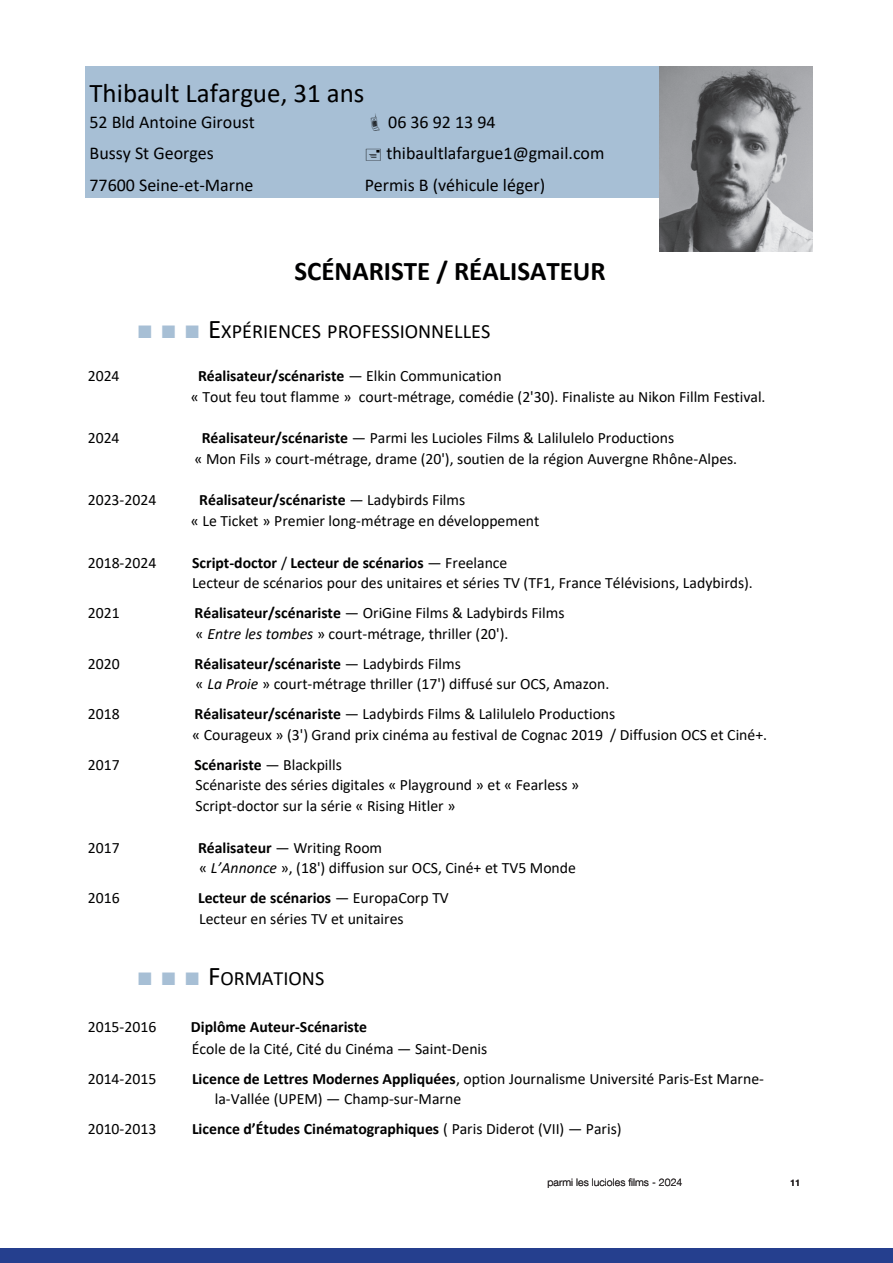
<style>
.page{position:relative;width:893px;height:1263px;background:#fff}
.page>*{position:absolute;margin:0;border:0;box-sizing:border-box;transform-origin:0 0}
.t1{font:27px "Calibri";color:#000001}
.t2{font:700 27px "Calibri";color:#000001}
.t3{font:20.25px "Calibri";color:#000001}
.t4{font:18px "Calibri";color:#000001}
.t5{font:15.75px/20.7px "Calibri";color:#000001}
.t6{font:700 15.75px "Calibri";color:#000001}
.t7{font:300 10.5px "Helvetica Neue LT Com";letter-spacing:.005em;color:#231f20}
.t8{font:500 9px "Helvetica Neue LT Com";color:#231f20}
.s1{font-family:"Arial";font-size:27px;color:#a7bfd5}
.s2{font-size:27px}
.s3{font-weight:700}
.s4{font-style:italic}
.s5{font-weight:400}
</style>
<div class="page">
<div style="left:0;top:1248px;width:893px;height:15px;background:#253f8e"></div>
<div style="left:85px;top:66px;width:574px;height:132px;background:#a7bfd5"></div>
<img style="left:660px;top:66px;width:152px;height:185px">
<h1 class="t1" style="left:90px;top:79px;width:276px">Thibault Lafargue, 31 ans</h1>
<p class="t4" style="left:90px;top:113px;width:167px">52 Bld Antoine Giroust</p>
<p class="t4" style="left:388px;top:113px;width:109px">06 36 92 13 94</p>
<p class="t4" style="left:90px;top:145px;width:126px">Bussy St Georges</p>
<p class="t4" style="left:386px;top:145px;width:219px">thibaultlafargue1@gmail.com</p>
<p class="t4" style="left:90px;top:176px;width:165px">77600 Seine-et-Marne</p>
<p class="t4" style="left:365px;top:176px;width:182px">Permis B (véhicule léger)</p>
<h1 class="t2" style="left:294px;top:258px;width:313px">SCÉNARISTE / RÉALISATEUR</h1>
<p class="t3" style="left:137px;top:321px;width:355px"><span class="s1">■ ■ ■</span> <span class="s2">E</span>XPÉRIENCES PROFESSIONNELLES</p>
<p class="t5" style="left:88px;top:366px;width:33px">2024</p>
<p class="t5" style="left:191px;top:366px;width:576px;text-indent:7px"><span class="s3">Réalisateur/scénariste</span> — Elkin Communication<br>« Tout feu tout flamme » court-métrage, comédie (2'30). Finaliste au Nikon Fillm Festival.</p>
<p class="t5" style="left:88px;top:428px;width:33px">2024</p>
<p class="t5" style="left:194px;top:428px;width:544px;text-indent:7px"><span class="s3">Réalisateur/scénariste</span> — Parmi les Lucioles Films &amp; Lalilulelo Productions<br>« Mon Fils » court-métrage, drame (20'), soutien de la région Auvergne Rhône-Alpes.</p>
<p class="t5" style="left:88px;top:490px;width:70px">2023-2024</p>
<p class="t5" style="left:191px;top:490px;width:350px;text-indent:8px"><span class="s3">Réalisateur/scénariste</span> — Ladybirds Films<br>« Le Ticket » Premier long-métrage en développement</p>
<p class="t5" style="left:88px;top:552px;width:70px">2018-2024</p>
<p class="t5" style="left:192px;top:552px;width:562px"><span class="s3">Script-doctor</span> / <span class="s3">Lecteur de scénarios</span> — Freelance<br>Lecteur de scénarios pour des unitaires et séries TV (TF1, France Télévisions, Ladybirds).</p>
<p class="t5" style="left:88px;top:603px;width:33px">2021</p>
<p class="t5" style="left:195px;top:603px;width:371px"><span class="s3">Réalisateur/scénariste</span> — OriGine Films &amp; Ladybirds Films « <span class="s4">Entre les tombes</span> » court-métrage, thriller (20').</p>
<p class="t5" style="left:88px;top:653px;width:33px">2020</p>
<p class="t5" style="left:195px;top:653px;width:416px"><span class="s3">Réalisateur/scénariste</span> — Ladybirds Films<br>« <span class="s4">La Proie</span> » court-métrage thriller (17') diffusé sur OCS, Amazon.</p>
<p class="t5" style="left:88px;top:704px;width:33px">2018</p>
<p class="t5" style="left:192px;top:704px;width:577px"><span class="s3">Réalisateur/scénariste</span> — Ladybirds Films &amp; Lalilulelo Productions<br>« Courageux » (3') Grand prix cinéma au festival de Cognac 2019 / Diffusion OCS et Ciné+.</p>
<p class="t5" style="left:88px;top:754px;width:33px">2017</p>
<p class="t5" style="left:195px;top:754px;width:386px"><span class="s3">Scénariste</span> — Blackpills<br>Scénariste des séries digitales « Playground » et « Fearless »<br>Script-doctor sur la série « Rising Hitler »</p>
<p class="t5" style="left:88px;top:837px;width:33px">2017</p>
<p class="t5" style="left:198px;top:837px;width:379px"><span class="s3">Réalisateur</span> — Writing Room<br>« <span class="s4">L’Annonce</span> », (18') diffusion sur OCS, Ciné+ et TV5 Monde</p>
<p class="t5" style="left:88px;top:888px;width:33px">2016</p>
<p class="t5" style="left:198px;top:888px;width:252px"><span class="s3">Lecteur de scénarios</span> — EuropaCorp TV<br>Lecteur en séries TV et unitaires</p>
<p class="t3" style="left:137px;top:968px;width:189px"><span class="s1">■ ■ ■</span> <span class="s2">F</span>ORMATIONS</p>
<p class="t5" style="left:88px;top:1017px;width:70px">2015-2016</p>
<p class="t6" style="left:191px;top:1019px;width:178px">Diplôme Auteur-Scénariste</p>
<p class="t5" style="left:192px;top:1039px;width:297px">École de la Cité, Cité du Cinéma — Saint-Denis</p>
<p class="t5" style="left:88px;top:1069px;width:70px">2014-2015</p>
<p class="t5" style="left:215px;top:1069px;width:551px;line-height:20.1px;text-indent:-23px"><span class="s3">Licence de Lettres Modernes Appliquées</span>, option Journalisme Université Paris-Est Marne&shy;la-Vallée (UPEM) — Champ-sur-Marne</p>
<p class="t5" style="left:88px;top:1119px;width:70px">2010-2013</p>
<p class="t6" style="left:192px;top:1121px;width:431px">Licence d’Études Cinématographiques <span class="s5">( Paris Diderot (VII) — Paris)</span></p>
<p class="t7" style="left:547px;top:1176px;width:136px">parmi les lucioles films - 2024</p>
<p class="t8" style="left:790px;top:1177px;width:12px">11</p>
</div>
